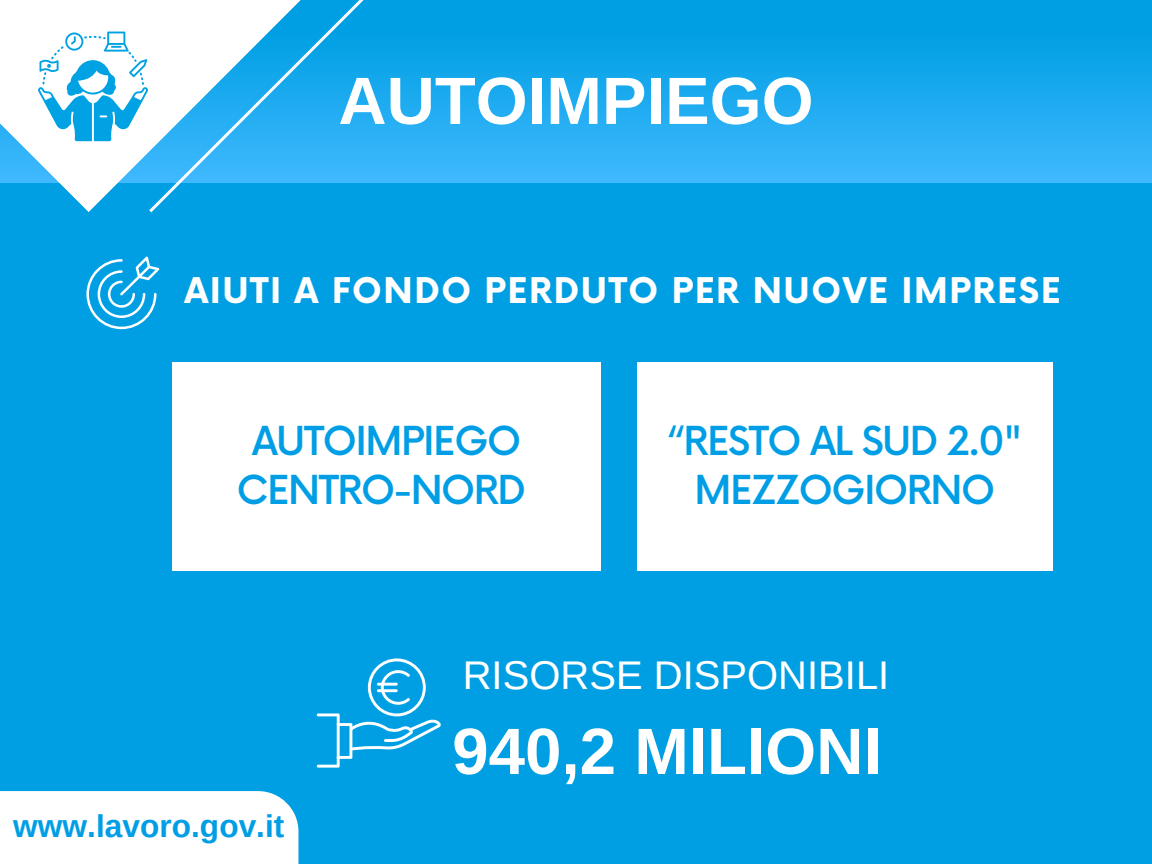
<style>
.page{position:relative;width:1152px;height:864px;background:#009fe3}
.page>*{position:absolute;margin:0;border:0;box-sizing:border-box;transform-origin:0 0}
.t1{font:700 66.9px "Arimo";color:#fff}
.t2{font:700 65.55px "Arimo";color:#fff}
.t3{font:40.05px "Arimo";color:#fff}
.t4{font:500 38.85px/48.3px "Now";letter-spacing:-.04em;color:#019ee5;text-align:center}
.t5{font:700 34.5px "Now";letter-spacing:.045em;color:#fff}
.t6{font:700 31.65px "Arimo";color:#019ee5}
</style>
<div class="page">
<div style="left:0;top:32px;width:1152px;height:151px;background:linear-gradient(to bottom,#009fe3,#40b8ff)"></div>
<svg style="left:0;top:0;width:149px;height:212px;fill:#fff"></svg>
<svg style="left:38px;top:32px;width:110px;height:109px"></svg>
<svg style="left:149px;top:0;width:299px;height:213px"></svg>
<div style="left:173px;top:362px;width:428px;height:209px;background:#fff"></div>
<div style="left:637px;top:362px;width:416px;height:209px;background:#fff"></div>
<svg style="left:86px;top:257px;width:73px;height:72px"></svg>
<svg style="left:317px;top:658px;width:124px;height:110px"></svg>
<div style="left:0;top:791px;width:298px;height:73px;background:#fff"></div>
<h1 class="t1" style="left:338px;top:55px;width:477px">AUTOIMPIEGO</h1>
<p class="t5" style="left:184px;top:265px;width:878px">AIUTI A FONDO PERDUTO PER NUOVE IMPRESE</p>
<p class="t4" style="left:237px;top:415px;width:291px">AUTOIMPIEGO<br>CENTRO-NORD</p>
<p class="t4" style="left:667px;top:415px;width:357px">“RESTO AL SUD 2.0"<br>MEZZOGIORNO</p>
<p class="t6" style="left:13px;top:804px;width:273px">www.lavoro.gov.it</p>
<p class="t3" style="left:463px;top:650px;width:428px">RISORSE DISPONIBILI</p>
<h2 class="t2" style="left:452px;top:706px;width:431px">940,2 MILIONI</h2>
</div>
